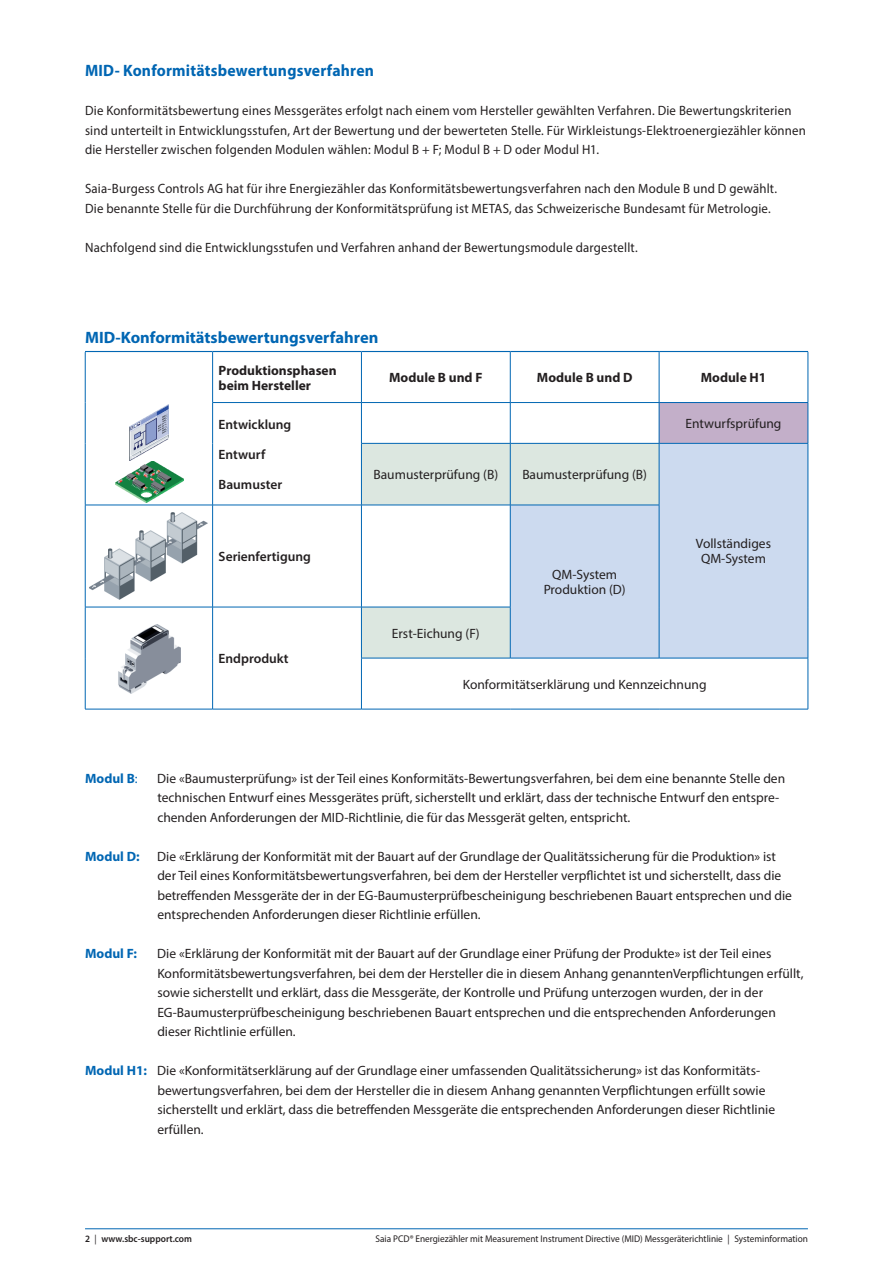
<style>
.page{position:relative;width:893px;height:1263px;background:#fff}
.page>*{position:absolute;margin:0;border:0;box-sizing:border-box;transform-origin:0 0}
.Tabellentitel__blau{font:700 16.5px "Myriad Pro";letter-spacing:.01em;color:#0166b3;scale:.95 1}
._006_Lauftext_9_13{font:700 16.5px "Myriad Pro";color:#0166b3}
._005-1_Subtitel_zwei{font:13.5px/19.5px "Myriad Pro";color:#231f20}
.Grundtext__9_13pt{font:13.5px/19.5px "Myriad Pro";letter-spacing:.015em;color:#231f20;scale:.95 1}
._006_Lauftext_9_13-2{font:13.5px/15px "Myriad Pro";color:#231f20;text-align:center}
._006_Lauftext_9_13-3{font:700 13.5px/15px "Myriad Pro";color:#231f20}
._006_Lauftext_9_13-4{font:600 13.5px "Myriad Pro";color:#231f20}
._005-1_Subtitel_zwei-2{font:700 13.5px "Myriad Pro";color:#0166b3}
.Fusszeile_mit_Nummer{font:9.75px "Myriad Pro";color:#231f20;scale:.95 1}
.Fusszeile_mit_Nummer-2{font:600 9.75px "Myriad Pro";color:#231f20;scale:.95 1}
.s1{font-weight:400}
.s2{font-weight:700;color:#0166b3}
</style>
<div class="page">
<hr style="left:85px;top:1228px;width:723px;height:1px;background:#0166b3">
<div style="left:659px;top:402px;width:149px;height:41px;background:#c3afc9"></div>
<svg style="left:362px;top:444px;width:148px;height:214px;fill:#dce7e0"></svg>
<svg style="left:511px;top:444px;width:297px;height:214px;background:#ccdbec"></svg>
<hr style="left:85px;top:352px;width:1px;height:50px;background:#0166b3">
<hr style="left:85px;top:351px;width:128px;height:1px;background:#0166b3">
<hr style="left:213px;top:351px;width:148px;height:1px;background:#0166b3">
<hr style="left:212px;top:352px;width:1px;height:50px;background:#0166b3">
<hr style="left:361px;top:352px;width:1px;height:50px;background:#0166b3">
<hr style="left:361px;top:351px;width:149px;height:1px;background:#0166b3">
<hr style="left:510px;top:351px;width:149px;height:1px;background:#0166b3">
<hr style="left:659px;top:351px;width:149px;height:1px;background:#0166b3">
<hr style="left:510px;top:352px;width:1px;height:50px;background:#0166b3">
<hr style="left:659px;top:352px;width:1px;height:50px;background:#0166b3">
<hr style="left:808px;top:352px;width:1px;height:50px;background:#0166b3">
<hr style="left:85px;top:402px;width:1px;height:41px;background:#0166b3">
<hr style="left:85px;top:443px;width:1px;height:62px;background:#0166b3">
<hr style="left:212px;top:403px;width:1px;height:40px;background:#0166b3">
<hr style="left:212px;top:443px;width:1px;height:62px;background:#0166b3">
<hr style="left:212px;top:402px;width:149px;height:1px;background:#0166b3">
<hr style="left:361px;top:403px;width:1px;height:40px;background:#0166b3">
<hr style="left:361px;top:402px;width:149px;height:1px;background:#0166b3">
<hr style="left:510px;top:402px;width:149px;height:1px;background:#0166b3">
<hr style="left:510px;top:403px;width:1px;height:40px;background:#0166b3">
<hr style="left:659px;top:403px;width:1px;height:40px;background:#0166b3">
<hr style="left:659px;top:402px;width:149px;height:1px;background:#0166b3">
<hr style="left:808px;top:403px;width:1px;height:40px;background:#0166b3">
<hr style="left:361px;top:443px;width:1px;height:62px;background:#0166b3">
<hr style="left:361px;top:443px;width:149px;height:1px;background:#0166b3">
<hr style="left:510px;top:443px;width:1px;height:62px;background:#0166b3">
<hr style="left:510px;top:443px;width:149px;height:1px;background:#0166b3">
<hr style="left:659px;top:443px;width:1px;height:62px;background:#0166b3">
<hr style="left:659px;top:443px;width:149px;height:1px;background:#0166b3">
<hr style="left:808px;top:443px;width:1px;height:62px;background:#0166b3">
<hr style="left:808px;top:505px;width:1px;height:102px;background:#0166b3">
<hr style="left:808px;top:607px;width:1px;height:51px;background:#0166b3">
<hr style="left:85px;top:505px;width:1px;height:102px;background:#0166b3">
<hr style="left:85px;top:505px;width:128px;height:1px;background:#0166b3">
<hr style="left:213px;top:505px;width:148px;height:1px;background:#0166b3">
<hr style="left:212px;top:505px;width:1px;height:102px;background:#0166b3">
<hr style="left:361px;top:505px;width:1px;height:102px;background:#0166b3">
<hr style="left:361px;top:505px;width:149px;height:1px;background:#0166b3">
<hr style="left:510px;top:505px;width:1px;height:102px;background:#0166b3">
<hr style="left:510px;top:505px;width:149px;height:1px;background:#0166b3">
<hr style="left:659px;top:505px;width:1px;height:102px;background:#0166b3">
<hr style="left:659px;top:607px;width:1px;height:51px;background:#0166b3">
<hr style="left:85px;top:607px;width:1px;height:51px;background:#0166b3">
<hr style="left:85px;top:658px;width:1px;height:51px;background:#0166b3">
<hr style="left:85px;top:607px;width:128px;height:1px;background:#0166b3">
<hr style="left:212px;top:607px;width:1px;height:51px;background:#0166b3">
<hr style="left:212px;top:658px;width:1px;height:51px;background:#0166b3">
<hr style="left:213px;top:607px;width:148px;height:1px;background:#0166b3">
<hr style="left:361px;top:607px;width:1px;height:51px;background:#0166b3">
<hr style="left:361px;top:607px;width:149px;height:1px;background:#0166b3">
<hr style="left:510px;top:607px;width:1px;height:51px;background:#0166b3">
<hr style="left:85px;top:709px;width:128px;height:1px;background:#0166b3">
<hr style="left:213px;top:709px;width:148px;height:1px;background:#0166b3">
<hr style="left:361px;top:658px;width:1px;height:51px;background:#0166b3">
<hr style="left:361px;top:658px;width:149px;height:1px;background:#0166b3">
<hr style="left:510px;top:658px;width:149px;height:1px;background:#0166b3">
<hr style="left:659px;top:658px;width:149px;height:1px;background:#0166b3">
<hr style="left:808px;top:658px;width:1px;height:51px;background:#0166b3">
<hr style="left:361px;top:709px;width:149px;height:1px;background:#0166b3">
<hr style="left:510px;top:709px;width:149px;height:1px;background:#0166b3">
<hr style="left:659px;top:709px;width:149px;height:1px;background:#0166b3">
<img style="left:115px;top:461px;width:68px;height:41px">
<img style="left:129px;top:404px;width:39px;height:57px">
<img style="left:90px;top:513px;width:118px;height:86px">
<img style="left:118px;top:624px;width:62px;height:69px">
<p class="Tabellentitel__blau" style="left:85px;top:60px;width:306px">MID- Konformitätsbewertungsverfahren</p>
<p class="Grundtext__9_13pt" style="left:85px;top:101px;width:760px">Die Konformitätsbewertung eines Messgerätes erfolgt nach einem vom Hersteller gewählten Verfahren. Die Bewertungskriterien sind unterteilt in Entwicklungsstufen, Art der Bewertung und der bewerteten Stelle. Für Wirkleistungs-Elektroenergiezähler können die Hersteller zwischen folgenden Modulen wählen: Modul B + F; Modul B + D oder Modul H1.</p>
<p class="Grundtext__9_13pt" style="left:85px;top:179px;width:730px">Saia-Burgess Controls AG hat für ihre Energiezähler das Konformitätsbewertungsverfahren nach den Module B und D gewählt.<br>Die benannte Stelle für die Durchführung der Konformitätsprüfung ist METAS, das Schweizerische Bundesamt für Metrologie.</p>
<p class="Grundtext__9_13pt" style="left:85px;top:237px;width:583px">Nachfolgend sind die Entwicklungsstufen und Verfahren anhand der Bewertungsmodule dargestellt.</p>
<p class="_006_Lauftext_9_13" style="left:85px;top:327px;width:295px">MID-Konformitätsbewertungsverfahren</p>
<p class="_006_Lauftext_9_13-3" style="left:219px;top:362px;width:120px">Produktionsphasen beim Hersteller</p>
<p class="_006_Lauftext_9_13-3" style="left:389px;top:370px;width:95px">Module B und F</p>
<p class="_006_Lauftext_9_13-3" style="left:537px;top:370px;width:97px">Module B und D</p>
<p class="_006_Lauftext_9_13-3" style="left:701px;top:370px;width:67px">Module H1</p>
<p class="_006_Lauftext_9_13-4" style="left:219px;top:416px;width:74px">Entwicklung</p>
<p class="_006_Lauftext_9_13-4" style="left:219px;top:446px;width:48px">Entwurf</p>
<p class="_006_Lauftext_9_13-4" style="left:219px;top:476px;width:65px">Baumuster</p>
<p class="_006_Lauftext_9_13-2" style="left:685px;top:416px;width:97px">Entwurfsprüfung</p>
<p class="_006_Lauftext_9_13-2" style="left:373px;top:467px;width:126px">Baumusterprüfung (B)</p>
<p class="_006_Lauftext_9_13-2" style="left:522px;top:467px;width:126px">Baumusterprüfung (B)</p>
<p class="_006_Lauftext_9_13-2" style="left:696px;top:536px;width:77px">Vollständiges</p>
<p class="_006_Lauftext_9_13-4" style="left:219px;top:548px;width:94px">Serienfertigung</p>
<p class="_006_Lauftext_9_13-2" style="left:701px;top:551px;width:66px">QM-System</p>
<p class="_006_Lauftext_9_13-2" style="left:544px;top:567px;width:83px">QM-System<br>Produktion (D)</p>
<p class="_006_Lauftext_9_13-4" style="left:219px;top:650px;width:71px">Endprodukt</p>
<p class="_006_Lauftext_9_13-2" style="left:392px;top:625px;width:89px">Erst-Eichung (F)</p>
<p class="_006_Lauftext_9_13-2" style="left:463px;top:676px;width:245px">Konformitätserklärung und Kennzeichnung</p>
<p class="_005-1_Subtitel_zwei-2" style="left:85px;top:769px;width:54px">Modul B<span class="s1">:</span></p>
<p class="_005-1_Subtitel_zwei" style="left:157px;top:768px;width:629px">Die «Baumusterprüfung» ist der Teil eines Konformitäts-Bewertungsverfahren, bei dem eine benannte Stelle den technischen Entwurf eines Messgerätes prüft, sicherstellt und erklärt, dass der technische Entwurf den entspre&shy;chenden Anforderungen der MID-Richtlinie, die für das Messgerät gelten, entspricht.</p>
<p class="_005-1_Subtitel_zwei-2" style="left:85px;top:847px;width:56px">Modul D:</p>
<p class="_005-1_Subtitel_zwei" style="left:157px;top:846px;width:636px">Die «Erklärung der Konformität mit der Bauart auf der Grundlage der Qualitätssicherung für die Produktion» ist der Teil eines Konformitätsbewertungsverfahren, bei dem der Hersteller verpflichtet ist und sicherstellt, dass die betreffenden Messgeräte der in der EG-Baumusterprüfbescheinigung beschriebenen Bauart entsprechen und die entsprechenden Anforderungen dieser Richtlinie erfüllen.</p>
<p class="_005-1_Subtitel_zwei-2" style="left:85px;top:945px;width:54px">Modul F:</p>
<p class="_005-1_Subtitel_zwei" style="left:157px;top:944px;width:648px">Die «Erklärung der Konformität mit der Bauart auf der Grundlage einer Prüfung der Produkte» ist der Teil eines Konformitätsbewertungsverfahren, bei dem der Hersteller die in diesem Anhang genanntenVerpflichtungen erfüllt, sowie sicherstellt und erklärt, dass die Messgeräte, der Kontrolle und Prüfung unterzogen wurden, der in der EG-Baumusterprüfbescheinigung beschriebenen Bauart entsprechen und die entsprechenden Anforderungen dieser Richtlinie erfüllen.</p>
<p class="_005-1_Subtitel_zwei" style="left:157px;top:1061px;width:619px;text-indent:-72px"><span class="s2">Modul H1:</span> Die «Konformitätserklärung auf der Grundlage einer umfassenden Qualitätssicherung» ist das Konformitäts&shy;bewertungsverfahren, bei dem der Hersteller die in diesem Anhang genannten Verpflichtungen erfüllt sowie sicherstellt und erklärt, dass die betreffenden Messgeräte die entsprechenden Anforderungen dieser Richtlinie erfüllen.</p>
<p class="Fusszeile_mit_Nummer-2" style="left:85px;top:1232px;width:114px">2 <span class="s1">|</span> www.sbc-support.com</p>
<p class="Fusszeile_mit_Nummer" style="left:376px;top:1232px;width:457px">Saia PCD® Energiezähler mit Measurement Instrument Directive (MID) Messgeräterichtlinie | Systeminformation</p>
</div>
